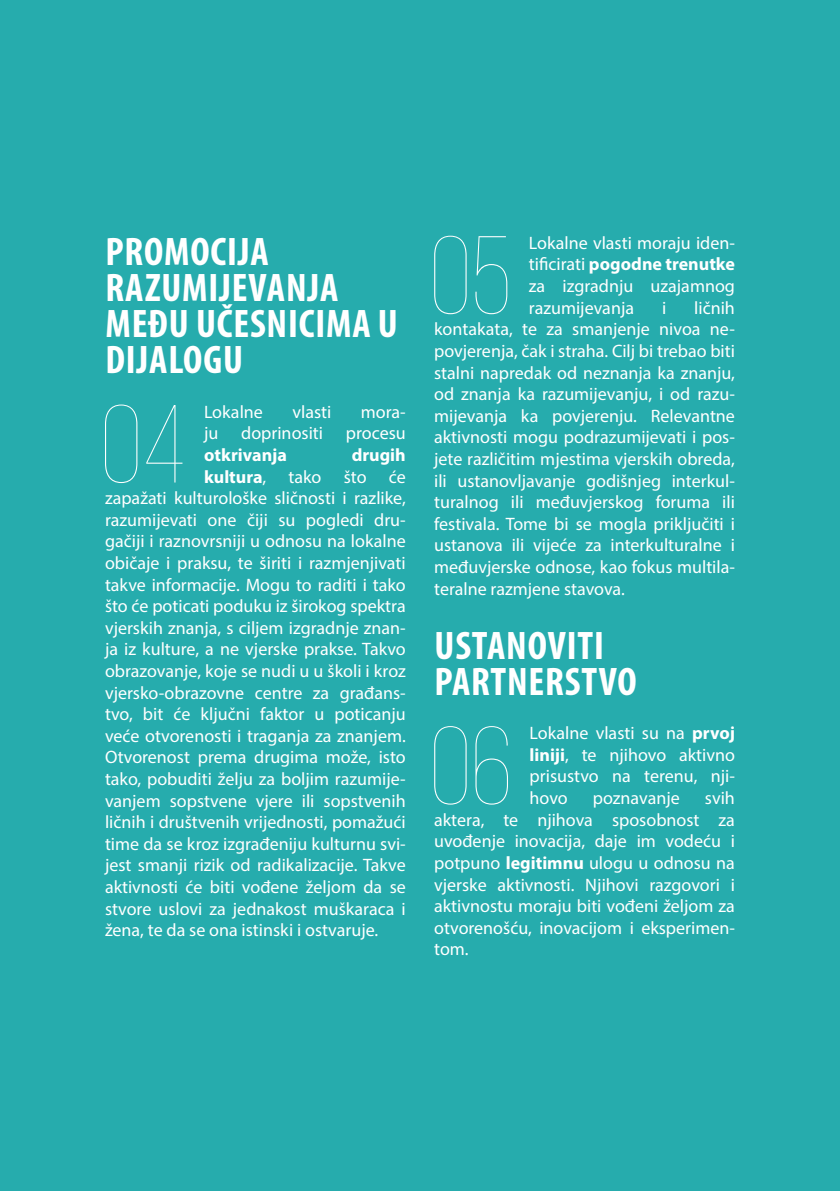
<style>
.page{position:relative;width:840px;height:1191px;background:#fff}
.page>*{position:absolute;margin:0;border:0;box-sizing:border-box;transform-origin:0 0}
.paragraphe_numero{font:100 110.6px "Bebas Neue";color:#fff}
.titre{font:700 condensed 40px/36px "Myriad Pro";letter-spacing:.02em;color:#fff}
.paragraphe_numero-2{font:18px/21.6px "Myriad Pro";color:#fff;text-align:justify}
.paragraphe_numero-3{font:700 18px "Myriad Pro";color:#fff}
.s1{font-weight:700}
</style>
<div class="page">
<div style="left:0;top:0;width:839px;height:1191px;background:#26acad"></div>
<p class="titre" style="left:105px;top:233px;width:294px">PROMOCIJA<br>RAZUMIJEVANJA<br>MEĐU UČESNICIMA U<br>DIJALOGU</p>
<p class="paragraphe_numero" style="left:100px;top:386px;width:88px">04</p>
<p class="paragraphe_numero-2" style="left:204px;top:400px;width:60px">Lokalne</p>
<p class="paragraphe_numero-2" style="left:292px;top:400px;width:40px">vlasti</p>
<p class="paragraphe_numero-2" style="left:360px;top:400px;width:46px">mora-</p>
<p class="paragraphe_numero-2" style="left:204px;top:422px;width:16px">ju</p>
<p class="paragraphe_numero-2" style="left:241px;top:422px;width:83px">doprinositi</p>
<p class="paragraphe_numero-2" style="left:346px;top:422px;width:61px">procesu</p>
<p class="paragraphe_numero-3" style="left:204px;top:443px;width:84px">otkrivanja</p>
<p class="paragraphe_numero-3" style="left:351px;top:443px;width:56px">drugih</p>
<p class="paragraphe_numero-2" style="left:204px;top:465px;width:203px"><span class="s1">kultura</span>, tako što će</p>
<p class="paragraphe_numero-2" style="left:105px;top:487px;width:302px">zapažati kulturološke sličnosti i razlike,</p>
<p class="paragraphe_numero-2" style="left:105px;top:508px;width:302px">razumijevati one čiji su pogledi dru-</p>
<p class="paragraphe_numero-2" style="left:105px;top:530px;width:302px">gačiji i raznovrsniji u odnosu na lokalne</p>
<p class="paragraphe_numero-2" style="left:105px;top:552px;width:302px">običaje i praksu, te širiti i razmjenjivati</p>
<p class="paragraphe_numero-2" style="left:105px;top:573px;width:302px">takve informacije. Mogu to raditi i tako</p>
<p class="paragraphe_numero-2" style="left:105px;top:595px;width:302px">što će poticati poduku iz širokog spektra</p>
<p class="paragraphe_numero-2" style="left:105px;top:616px;width:302px">vjerskih znanja, s ciljem izgradnje znan-</p>
<p class="paragraphe_numero-2" style="left:105px;top:638px;width:302px">ja iz kulture, a ne vjerske prakse. Takvo</p>
<p class="paragraphe_numero-2" style="left:105px;top:660px;width:302px">obrazovanje, koje se nudi u u školi i kroz</p>
<p class="paragraphe_numero-2" style="left:105px;top:681px;width:302px">vjersko-obrazovne centre za građans-</p>
<p class="paragraphe_numero-2" style="left:105px;top:703px;width:302px">tvo, bit će ključni faktor u poticanju</p>
<p class="paragraphe_numero-2" style="left:105px;top:724px;width:302px">veće otvorenosti i traganja za znanjem.</p>
<p class="paragraphe_numero-2" style="left:105px;top:746px;width:302px">Otvorenost prema drugima može, isto</p>
<p class="paragraphe_numero-2" style="left:105px;top:768px;width:302px">tako, pobuditi želju za boljim razumije-</p>
<p class="paragraphe_numero-2" style="left:105px;top:789px;width:302px">vanjem sopstvene vjere ili sopstvenih</p>
<p class="paragraphe_numero-2" style="left:105px;top:811px;width:302px">ličnih i društvenih vrijednosti, pomažući</p>
<p class="paragraphe_numero-2" style="left:105px;top:832px;width:302px">time da se kroz izgrađeniju kulturnu svi-</p>
<p class="paragraphe_numero-2" style="left:105px;top:854px;width:302px">jest smanji rizik od radikalizacije. Takve</p>
<p class="paragraphe_numero-2" style="left:105px;top:876px;width:302px">aktivnosti će biti vođene željom da se</p>
<p class="paragraphe_numero-2" style="left:105px;top:897px;width:302px">stvore uslovi za jednakost muškaraca i</p>
<p class="paragraphe_numero-2" style="left:105px;top:919px;width:274px">žena, te da se ona istinski i ostvaruje.</p>
<p class="paragraphe_numero" style="left:429px;top:217px;width:83px">05</p>
<p class="paragraphe_numero-2" style="left:528px;top:232px;width:207px">Lokalne vlasti moraju iden&shy;tificirati <span class="s1">pogodne trenutke </span>za izgradnju uzajamnog razumijevanja</p>
<p class="paragraphe_numero-2" style="left:434px;top:296px;width:302px;text-indent:260px">ličnih kontakata, te za smanjenje nivoa ne&shy;povjerenja, čak i straha. Cilj bi trebao biti stalni napredak od neznanja ka znanju, od znanja ka razumijevanju, i od razu&shy;mijevanja ka povjerenju. Relevantne aktivnosti mogu podrazumijevati i pos&shy;jete različitim mjestima vjerskih obreda, ili ustanovljavanje godišnjeg interkul&shy;turalnog ili međuvjerskog foruma ili festivala. Tome bi se mogla priključiti i ustanova ili vijeće za interkulturalne i međuvjerske odnose, kao fokus multila&shy;teralne razmjene stavova.</p>
<p class="titre" style="left:434px;top:627px;width:204px">USTANOVITI<br>PARTNERSTVO</p>
<p class="paragraphe_numero" style="left:429px;top:707px;width:84px">06</p>
<p class="paragraphe_numero-2" style="left:529px;top:722px;width:207px">Lokalne vlasti su na <span class="s1">prvoj liniji</span>, te njihovo aktivno prisustvo na terenu, nji&shy;hovo</p>
<p class="paragraphe_numero-2" style="left:661px;top:296px;width:6px">i</p>
<p class="paragraphe_numero-2" style="left:434px;top:787px;width:302px;text-indent:270px">svih aktera, te njihova sposobnost za uvođenje inovacija, daje im vodeću i potpuno <span class="s1">legitimnu</span> ulogu u odnosu na vjerske aktivnosti. Njihovi razgovori i aktivnostu moraju biti vođeni željom za otvorenošću, inovacijom i eksperimen&shy;tom.</p>
<p class="paragraphe_numero-2" style="left:592px;top:787px;width:88px">poznavanje</p>
</div>
